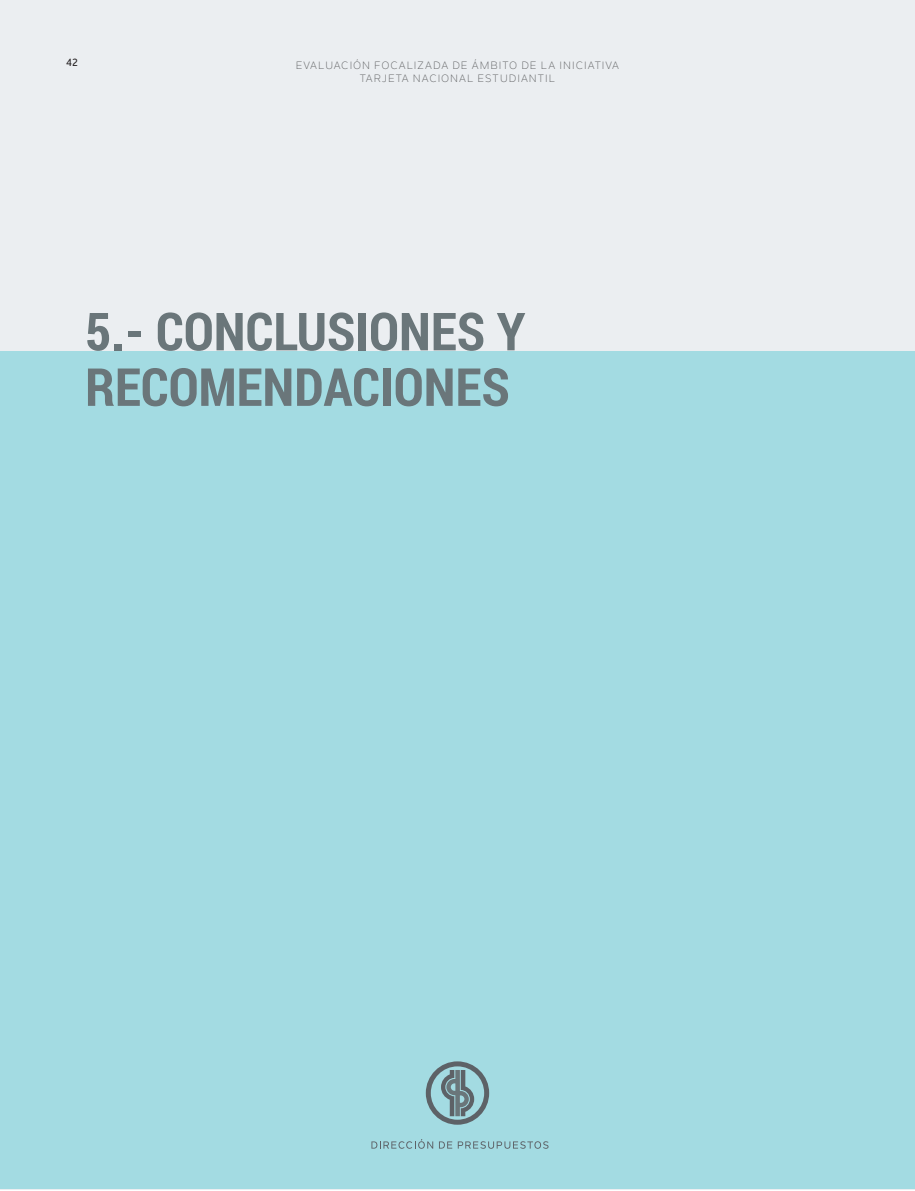
<style>
.page{position:relative;width:915px;height:1191px;background:#fff}
.page>*{position:absolute;margin:0;border:0;box-sizing:border-box;transform-origin:0 0}
.TITULO_CAP{font:700 52.5px/55.5px "Roboto Condensed";color:#6a767a}
.t1{font:10.5px/12.6px "Nolan Next";letter-spacing:.1em;color:#57585a;text-align:center}
.t2{font:500 10.5px "Nolan Next";color:#231f20}
</style>
<div class="page">
<div style="left:0;top:0;width:914px;height:1189px;background:#ebeef1"></div>
<div style="left:0;top:351px;width:914px;height:838px;background:#a3dbe2"></div>
<svg style="left:371px;top:1139px;width:62px;height:9px"></svg>
<svg style="left:439px;top:1141px;width:109px;height:7px"></svg>
<svg style="left:425px;top:1061px;width:64px;height:63px"></svg>
<p class="t2" style="left:66px;top:56px;width:13px">42</p>
<p class="t1" style="left:296px;top:59px;width:325px">EVALUACIÓN FOCALIZADA DE ÁMBITO DE LA INICIATIVA<br>TARJETA NACIONAL ESTUDIANTIL</p>
<p class="TITULO_CAP" style="left:85px;top:302px;width:441px">5.- CONCLUSIONES Y<br>RECOMENDACIONES</p>
</div>
